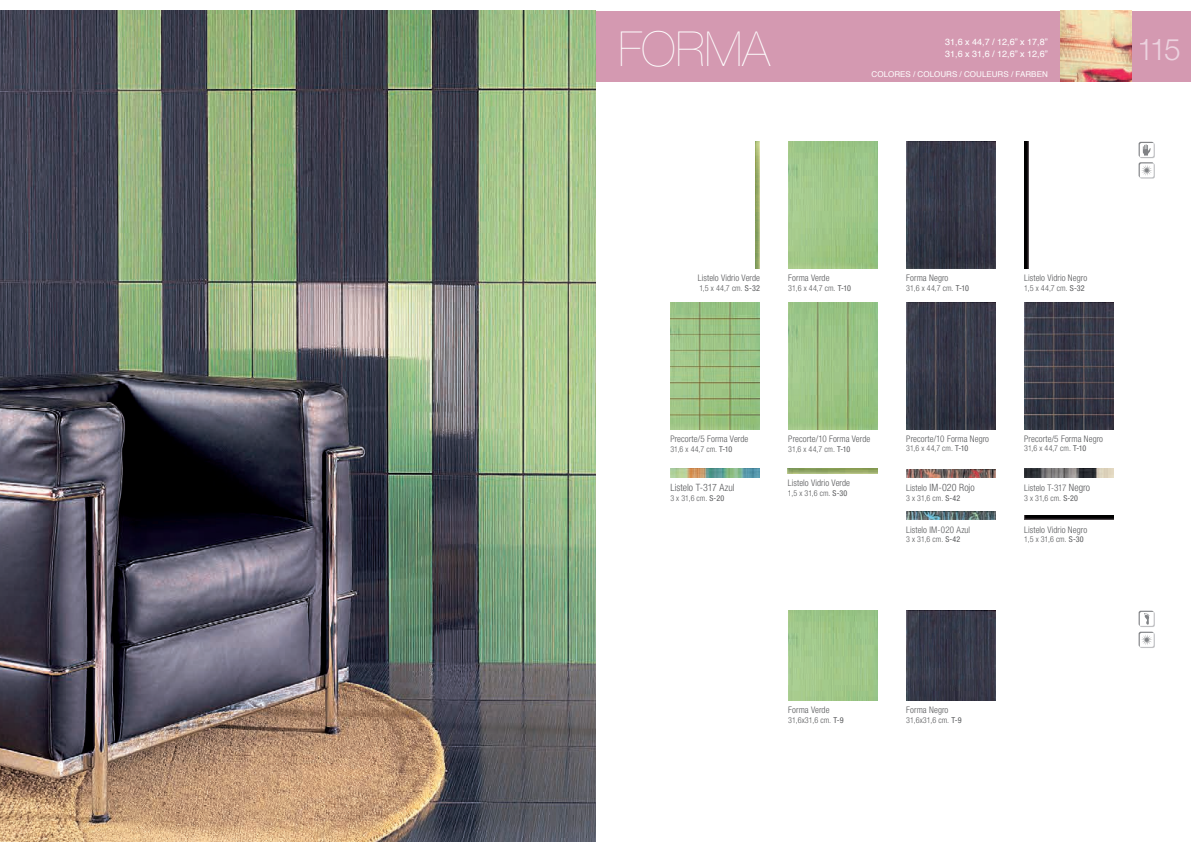
<style>
.page{position:relative;width:1191px;height:842px;background:#fff}
.page>*{position:absolute;margin:0;border:0;box-sizing:border-box;transform-origin:0 0}
.t1{font:200 48px "Helvetica Neue LT Pro";letter-spacing:-.005em;color:#fff}
.t2{font:300 30px "Helvetica Neue LT Pro";color:#ecd2df}
.t3{font:300 condensed 10px "Helvetica Neue";color:#57585a}
.t4{font:300 condensed 9px "Helvetica Neue";letter-spacing:.005em;color:#57585a}
.t5{font:9px/12px "Helvetica";color:#fff}
.t6{font:300 condensed 8.1px "Helvetica Neue";letter-spacing:.005em;color:#57585a}
.t7{font:300 condensed 8px "Helvetica Neue";letter-spacing:.005em;color:#57585a}
.t8{font:8px "Helvetica";letter-spacing:.01em;color:#fff}
.s1{font-weight:400}
.s2{font-size:9px}
.s3{font-size:10px}
</style>
<div class="page">
<div style="left:0;top:11px;width:1191px;height:71px;background:#d499b1"></div>
<img style="left:1060px;top:11px;width:71px;height:71px">
<img style="left:0;top:11px;width:595px;height:831px">
<svg style="left:1138px;top:142px;width:17px;height:37px"></svg>
<svg style="left:1138px;top:611px;width:17px;height:37px"></svg>
<img style="left:788px;top:611px;width:90px;height:89px">
<img style="left:906px;top:611px;width:90px;height:89px">
<img style="left:788px;top:142px;width:90px;height:126px">
<img style="left:755px;top:142px;width:5px;height:126px">
<img style="left:788px;top:302px;width:90px;height:127px">
<img style="left:670px;top:302px;width:90px;height:127px">
<img style="left:670px;top:469px;width:90px;height:8px">
<img style="left:787px;top:469px;width:90px;height:4px">
<img style="left:906px;top:142px;width:89px;height:126px">
<img style="left:1024px;top:142px;width:4px;height:126px">
<img style="left:906px;top:302px;width:89px;height:127px">
<img style="left:1024px;top:302px;width:89px;height:127px">
<img style="left:906px;top:469px;width:90px;height:8px">
<img style="left:1024px;top:469px;width:89px;height:8px">
<img style="left:906px;top:512px;width:89px;height:8px">
<img style="left:1024px;top:516px;width:89px;height:4px">
<h1 class="t1" style="left:618px;top:22px;width:153px">FORMA</h1>
<p class="t5" style="left:945px;top:36px;width:104px">31,6 x 44,7 / 12,6” x 17,8”<br>31,6 x 31,6 / 12,6” x 12,6”</p>
<p class="t8" style="left:871px;top:68px;width:178px">COLORES / COLOURS / COULEURS / FARBEN</p>
<h2 class="t2" style="left:1137px;top:31px;width:45px">115</h2>
<p class="t4" style="left:698px;top:273px;width:64px">Listelo Vidrio Verde</p>
<p class="t6" style="left:699px;top:283px;width:62px">1,5 x 44,7 cm. <span class="s1">S-32</span></p>
<p class="t4" style="left:788px;top:273px;width:43px">Forma Verde</p>
<p class="t6" style="left:788px;top:283px;width:64px">31,6 x 44,7 cm. <span class="s1">T-10</span></p>
<p class="t4" style="left:906px;top:273px;width:44px">Forma Negro</p>
<p class="t6" style="left:906px;top:283px;width:64px">31,6 x 44,7 cm. <span class="s1">T-10</span></p>
<p class="t4" style="left:1024px;top:273px;width:64px">Listelo Vidrio Negro</p>
<p class="t6" style="left:1024px;top:283px;width:62px">1,5 x 44,7 cm. <span class="s1">S-32</span></p>
<p class="t4" style="left:670px;top:434px;width:79px">Precorte/5 Forma Verde</p>
<p class="t7" style="left:670px;top:444px;width:64px">31,6 x 44,7 cm. <span class="s1">T-10</span></p>
<p class="t3" style="left:670px;top:482px;width:66px">Listelo T-317 Azul</p>
<p class="t7" style="left:670px;top:493px;width:55px">3 x 31,6 cm. <span class="s1">S-20</span></p>
<p class="t4" style="left:788px;top:434px;width:83px">Precorte/10 Forma Verde</p>
<p class="t7" style="left:788px;top:444px;width:64px">31,6 x 44,7 cm. <span class="s1">T-10</span></p>
<p class="t4" style="left:788px;top:478px;width:64px">Listelo Vidrio Verde</p>
<p class="t7" style="left:788px;top:488px;width:61px">1,5 x 31,6 cm. <span class="s1">S-30</span></p>
<p class="t4" style="left:906px;top:433px;width:84px">Precorte/10 Forma Negro</p>
<p class="t7" style="left:906px;top:444px;width:64px">31,6 x 44,7 cm. <span class="s1">T-10</span></p>
<p class="t4" style="left:1024px;top:433px;width:80px">Precorte/5 Forma Negro</p>
<p class="t7" style="left:1024px;top:444px;width:64px">31,6 x 44,7 cm. <span class="s1">T-10</span></p>
<p class="t3" style="left:906px;top:482px;width:70px"><span class="s2">Listelo</span> IM-020 Rojo</p>
<p class="t7" style="left:906px;top:493px;width:56px">3 x 31,6 cm. <span class="s1">S-42</span></p>
<p class="t4" style="left:1024px;top:483px;width:67px">Listelo T-317 <span class="s3">Negro</span></p>
<p class="t7" style="left:1024px;top:493px;width:55px">3 x 31,6 cm. <span class="s1">S-20</span></p>
<p class="t4" style="left:906px;top:524px;width:65px">Listelo IM-020 Azul</p>
<p class="t7" style="left:906px;top:535px;width:56px">3 x 31,6 cm. <span class="s1">S-42</span></p>
<p class="t4" style="left:1024px;top:524px;width:64px">Listelo Vidrio Negro</p>
<p class="t7" style="left:1024px;top:535px;width:61px">1,5 x 31,6 cm. <span class="s1">S-30</span></p>
<p class="t4" style="left:788px;top:705px;width:43px">Forma Verde</p>
<p class="t6" style="left:788px;top:715px;width:57px">31,6x31,6 cm. <span class="s1">T-9</span></p>
<p class="t4" style="left:906px;top:705px;width:44px">Forma Negro</p>
<p class="t6" style="left:906px;top:715px;width:57px">31,6x31,6 cm. <span class="s1">T-9</span></p>
</div>
